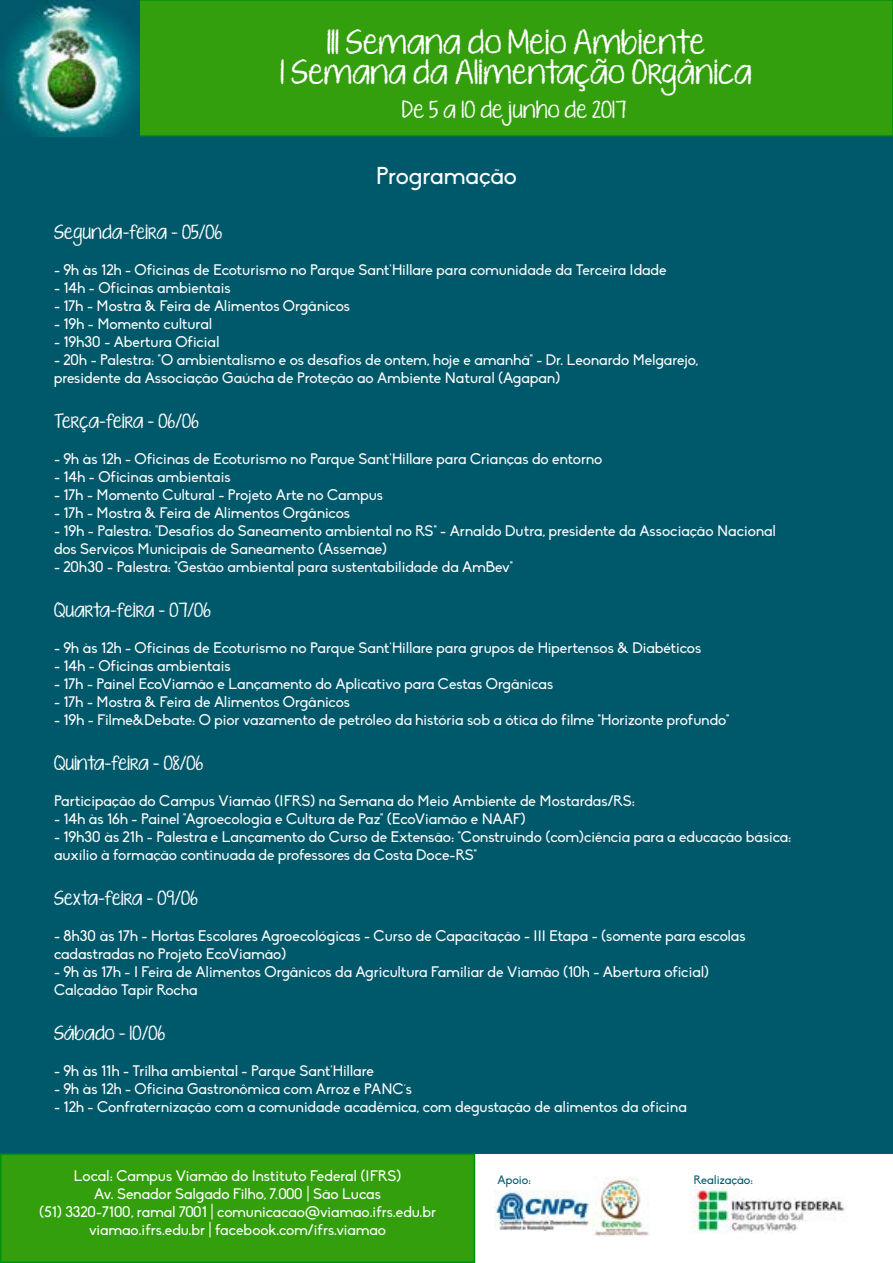
<style>
.page{position:relative;width:893px;height:1263px;background:#fff}
.page>*{position:absolute;margin:0;border:0;box-sizing:border-box;transform-origin:0 0}
.t1{font:25.5px/30.6px "KG Ten Thousand Reasons";color:#fff;text-align:center}
.t2{font:24px "Biko";color:#fff}
.t3{font:18px "KG Ten Thousand Reasons";color:#fbfbfb}
.t4{font:15px/18px "Biko";color:#fff}
.t5{font:15px "KG Ten Thousand Reasons";color:#fff}
.t6{font:12px "Biko";color:#00596b}
</style>
<div class="page">
<div style="left:0;top:133px;width:893px;height:1020px;background:#00596b"></div>
<div style="left:136px;top:0;width:757px;height:136px;background:#339f0d"></div>
<div style="left:135px;top:0;width:758px;height:136px;border:2px solid #00910d"></div>
<img style="left:0;top:0;width:140px;height:137px">
<div style="left:1px;top:1154px;width:473px;height:108px;background:#339f0d"></div>
<div style="left:0;top:1153px;width:475px;height:110px;border:2px solid #00910d"></div>
<img style="left:691px;top:1187px;width:156px;height:46px">
<img style="left:495px;top:1190px;width:95px;height:40px">
<img style="left:592px;top:1177px;width:57px;height:60px">
<h1 class="t1" style="left:280px;top:29px;width:473px">III Semana do Meio Ambiente<br>I Semana da Alimentação Orgânica</h1>
<p class="t3" style="left:402px;top:96px;width:226px">De 5 a 10 de junho de 2017</p>
<h2 class="t2" style="left:376px;top:162px;width:142px">Programação</h2>
<p class="t5" style="left:54px;top:220px;width:170px">Segunda-feira - 05/06</p>
<p class="t4" style="left:54px;top:261px;width:614px">- 9h às 12h - Oficinas de Ecoturismo no Parque Sant'Hillare para comunidade da Terceira Idade</p>
<p class="t4" style="left:54px;top:279px;width:178px">- 14h - Oficinas ambientais</p>
<p class="t4" style="left:54px;top:297px;width:298px">- 17h - Mostra &amp; Feira de Alimentos Orgânicos</p>
<p class="t4" style="left:54px;top:315px;width:160px">- 19h - Momento cultural</p>
<p class="t4" style="left:54px;top:333px;width:167px">- 19h30 - Abertura Oficial</p>
<p class="t4" style="left:54px;top:351px;width:645px">- 20h - Palestra: "O ambientalismo e os desafios de ontem, hoje e amanhã" - Dr. Leonardo Melgarejo, presidente da Associação Gaúcha de Proteção ao Ambiente Natural (Agapan)</p>
<p class="t5" style="left:54px;top:409px;width:146px">Terça-feira - 06/06</p>
<p class="t4" style="left:54px;top:450px;width:550px">- 9h às 12h - Oficinas de Ecoturismo no Parque Sant'Hillare para Crianças do entorno</p>
<p class="t4" style="left:54px;top:468px;width:178px">- 14h - Oficinas ambientais</p>
<p class="t4" style="left:54px;top:486px;width:331px">- 17h - Momento Cultural - Projeto Arte no Campus</p>
<p class="t4" style="left:54px;top:504px;width:298px">- 17h - Mostra &amp; Feira de Alimentos Orgânicos</p>
<p class="t4" style="left:54px;top:522px;width:723px">- 19h - Palestra: "Desafios do Saneamento ambiental no RS" - Arnaldo Dutra, presidente da Associação Nacional dos Serviços Municipais de Saneamento (Assemae)</p>
<p class="t4" style="left:54px;top:558px;width:460px">- 20h30 - Palestra: "Gestão ambiental para sustentabilidade da AmBev"</p>
<p class="t5" style="left:54px;top:598px;width:158px">Quarta-feira - 07/06</p>
<p class="t4" style="left:54px;top:639px;width:649px">- 9h às 12h - Oficinas de Ecoturismo no Parque Sant'Hillare para grupos de Hipertensos &amp; Diabéticos</p>
<p class="t4" style="left:54px;top:657px;width:178px">- 14h - Oficinas ambientais</p>
<p class="t4" style="left:54px;top:675px;width:501px">- 17h - Painel EcoViamão e Lançamento do Aplicativo para Cestas Orgânicas</p>
<p class="t4" style="left:54px;top:693px;width:298px">- 17h - Mostra &amp; Feira de Alimentos Orgânicos</p>
<p class="t4" style="left:54px;top:711px;width:677px">- 19h - Filme&amp;Debate: O pior vazamento de petróleo da história sob a ótica do filme "Horizonte profundo"</p>
<p class="t5" style="left:54px;top:751px;width:151px">Quinta-feira - 08/06</p>
<p class="t4" style="left:54px;top:792px;width:583px">Participação do Campus Viamão (IFRS) na Semana do Meio Ambiente de Mostardas/RS:</p>
<p class="t4" style="left:54px;top:810px;width:473px">- 14h às 16h - Painel "Agroecologia e Cultura de Paz" (EcoViamão e NAAF)</p>
<p class="t4" style="left:54px;top:828px;width:739px">- 19h30 às 21h - Palestra e Lançamento do Curso de Extensão: "Construindo (com)ciência para a educação básica: auxílio à formação continuada de professores da Costa Doce-RS"</p>
<p class="t5" style="left:54px;top:886px;width:145px">Sexta-feira - 09/06</p>
<p class="t4" style="left:54px;top:927px;width:693px">- 8h30 às 17h - Hortas Escolares Agroecológicas - Curso de Capacitação - III Etapa - (somente para escolas cadastradas no Projeto EcoViamão)</p>
<p class="t4" style="left:54px;top:963px;width:657px">- 9h às 17h - I Feira de Alimentos Orgânicos da Agricultura Familiar de Viamão (10h - Abertura oficial)<br>Calçadão Tapir Rocha</p>
<p class="t5" style="left:54px;top:1021px;width:113px">Sábado - 10/06</p>
<p class="t4" style="left:54px;top:1062px;width:321px">- 9h às 11h - Trilha ambiental - Parque Sant'Hillare</p>
<p class="t4" style="left:54px;top:1080px;width:360px">- 9h às 12h - Oficina Gastronômica com Arroz e PANC´s</p>
<p class="t4" style="left:54px;top:1098px;width:634px">- 12h - Confraternização com a comunidade acadêmica, com degustação de alimentos da oficina</p>
<p class="t4" style="left:39px;top:1167px;width:398px;text-align:center">Local: Campus Viamão do Instituto Federal (IFRS)<br>Av. Senador Salgado Filho, 7.000 | São Lucas<br>(51) 3320-7100, ramal 7001 | comunicacao@viamao.ifrs.edu.br viamao.ifrs.edu.br | facebook.com/ifrs.viamao</p>
<p class="t6" style="left:497px;top:1173px;width:35px">Apoio:</p>
<p class="t6" style="left:694px;top:1173px;width:61px">Realização:</p>
</div>
